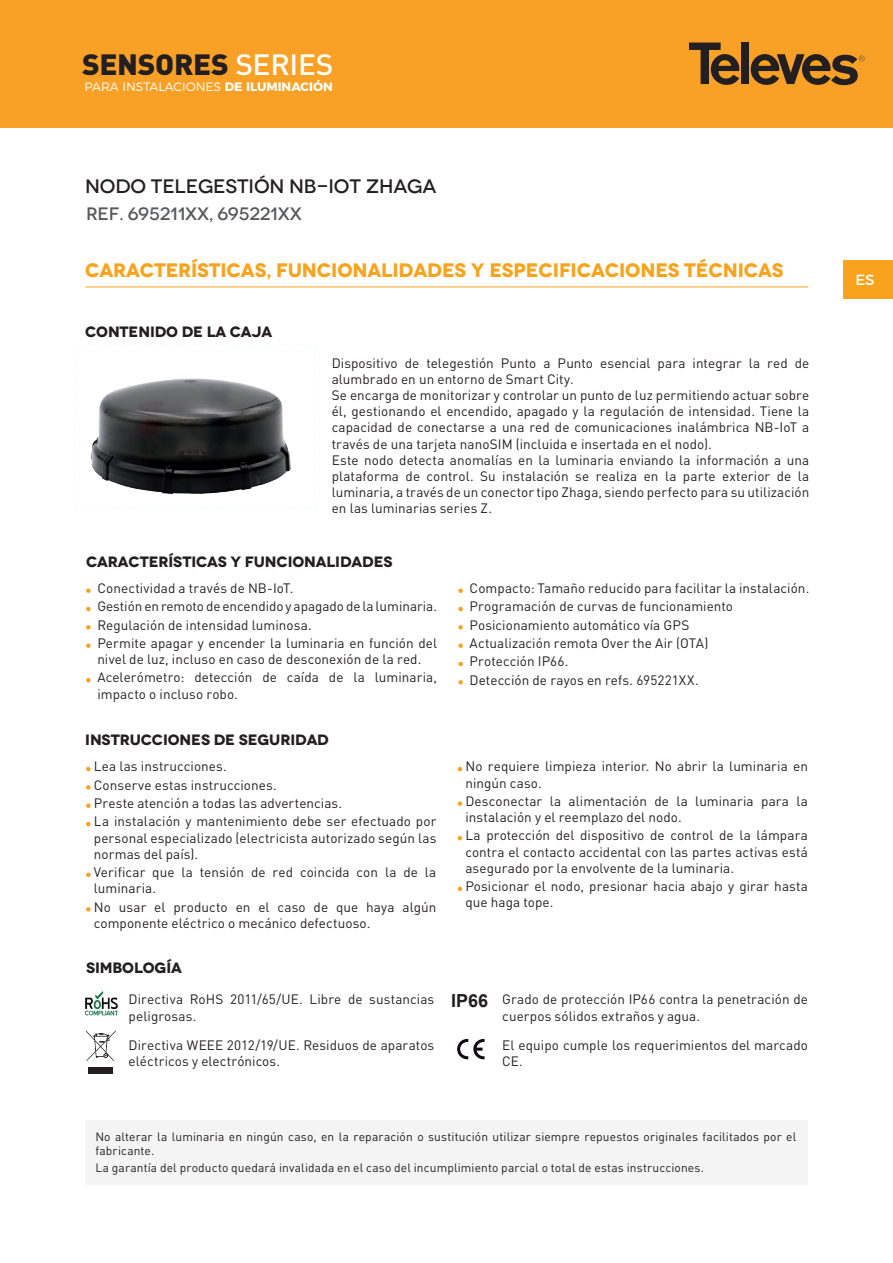
<style>
.page{position:relative;width:893px;height:1263px;background:#fff}
.page>*{position:absolute;margin:0;border:0;box-sizing:border-box;transform-origin:0 0}
.t1{font:900 28.95px "DIN Pro";letter-spacing:-.01em;color:#231f20}
.t2{font:700 expanded 19.5px "Novecento";letter-spacing:-.01em;color:#f9a21c}
.t3{font:500 expanded 19.5px "Novecento";letter-spacing:-.01em;color:#231f20}
.t4{font:500 expanded 18px "Novecento";letter-spacing:-.01em;color:#57585a}
.t5{font:700 18px "Arial";color:#231f20}
.t6{font:700 expanded 15px "Novecento";letter-spacing:-.01em;color:#231f20}
.t7{font:14.85px "Montserrat";color:#fff}
.t8{font:13.5px/16.2px "DIN Pro";letter-spacing:.005em;color:#231f20}
.t9{font:300 12.15px "Montserrat";color:#fff}
.t10{font:12px/14.4px "DIN Pro";letter-spacing:.01em;color:#231f20}
.s1{font-weight:500;color:#fff}
.s2{font-weight:700}
</style>
<div class="page">
<div style="left:0;top:0;width:893px;height:128px;background:#f9a127"></div>
<svg style="left:75px;top:345px;width:241px;height:164px"></svg>
<div style="left:741px;top:42px;width:8px;height:42px;background:#231f20"></div>
<svg style="left:689px;top:43px;width:51px;height:42px"></svg>
<svg style="left:750px;top:54px;width:115px;height:31px"></svg>
<hr style="left:85px;top:287px;width:723px;height:1px;background:#f9a21c">
<div style="left:844px;top:260px;width:49px;height:39px;background:#f9a21c"></div>
<svg style="left:86px;top:588px;width:5px;height:5px"></svg>
<svg style="left:86px;top:607px;width:5px;height:4px"></svg>
<svg style="left:86px;top:625px;width:5px;height:5px"></svg>
<svg style="left:86px;top:643px;width:5px;height:5px"></svg>
<svg style="left:86px;top:678px;width:5px;height:4px"></svg>
<svg style="left:458px;top:588px;width:5px;height:5px"></svg>
<svg style="left:458px;top:607px;width:5px;height:4px"></svg>
<svg style="left:458px;top:625px;width:5px;height:5px"></svg>
<svg style="left:458px;top:643px;width:5px;height:5px"></svg>
<svg style="left:458px;top:662px;width:5px;height:4px"></svg>
<svg style="left:458px;top:680px;width:5px;height:5px"></svg>
<svg style="left:86px;top:767px;width:5px;height:4px"></svg>
<svg style="left:86px;top:785px;width:5px;height:5px"></svg>
<svg style="left:86px;top:803px;width:5px;height:5px"></svg>
<svg style="left:86px;top:822px;width:5px;height:4px"></svg>
<svg style="left:86px;top:872px;width:5px;height:5px"></svg>
<svg style="left:86px;top:907px;width:5px;height:4px"></svg>
<svg style="left:458px;top:767px;width:4px;height:4px"></svg>
<svg style="left:458px;top:801px;width:4px;height:5px"></svg>
<svg style="left:458px;top:836px;width:4px;height:4px"></svg>
<svg style="left:458px;top:887px;width:4px;height:4px"></svg>
<div style="left:88px;top:1067px;width:25px;height:6px;background:#231f20"></div>
<svg style="left:86px;top:1030px;width:30px;height:31px"></svg>
<img style="left:84px;top:991px;width:35px;height:25px">
<svg style="left:457px;top:1039px;width:28px;height:20px"></svg>
<div style="left:85px;top:1120px;width:723px;height:65px;background:#f4f4f4"></div>
<h1 class="t1" style="left:82px;top:45px;width:253px">SENSORES <span class="s1">SERIES</span></h1>
<p class="t9" style="left:84px;top:78px;width:250px">PARA INSTALACIONES <span class="s2">DE ILUMINACIÓN</span></p>
<h2 class="t3" style="left:85px;top:174px;width:353px">NODO TELEGESTIÓN NB-IOT ZHAGA</h2>
<h3 class="t4" style="left:86px;top:203px;width:217px">REF. 695211XX, 695221XX</h3>
<h2 class="t2" style="left:85px;top:258px;width:700px">CARACTERÍSTICAS, FUNCIONALIDADES Y ESPECIFICACIONES TÉCNICAS</h2>
<p class="t6" style="left:85px;top:322px;width:189px">CONTENIDO DE LA CAJA</p>
<p class="t8" style="left:332px;top:354px;width:479px">Dispositivo de telegestión Punto a Punto esencial para integrar la red de alumbrado en un entorno de Smart City.<br>Se encarga de monitorizar y controlar un punto de luz permitiendo actuar sobre él, gestionando el encendido, apagado y la regulación de intensidad. Tiene la capacidad de conectarse a una red de comunicaciones inalámbrica NB-IoT a través de una tarjeta nanoSIM (incluida e insertada en el nodo).<br>Este nodo detecta anomalías en la luminaria enviando la información a una plataforma de control. Su instalación se realiza en la parte exterior de la luminaria, a través de un conector tipo Zhaga, siendo perfecto para su utilización en las luminarias series Z.</p>
<p class="t6" style="left:86px;top:552px;width:308px">CARACTERÍSTICAS Y FUNCIONALIDADES</p>
<p class="t8" style="left:97px;top:579px;width:341px;line-height:18.3px">Conectividad a través de NB-IoT.<br>Gestión en remoto de encendido y apagado de la luminaria.<br>Regulación de intensidad luminosa.<br>Permite apagar y encender la luminaria en función del</p>
<p class="t8" style="left:97px;top:650px;width:341px;line-height:18.3px">nivel de luz, incluso en caso de desconexión de la red.<br>Acelerómetro: detección de caída de la luminaria,</p>
<p class="t8" style="left:97px;top:685px;width:142px">impacto o incluso robo.</p>
<p class="t6" style="left:85px;top:731px;width:245px">INSTRUCCIONES DE SEGURIDAD</p>
<p class="t8" style="left:94px;top:757px;width:344px;line-height:18.3px">Lea las instrucciones.<br>Conserve estas instrucciones.<br>Preste atención a todas las advertencias.<br>La instalación y mantenimiento debe ser efectuado por</p>
<p class="t8" style="left:94px;top:829px;width:344px">personal especializado (electricista autorizado según las normas del país).</p>
<p class="t8" style="left:94px;top:864px;width:344px">Verificar que la tensión de red coincida con la de la luminaria.</p>
<p class="t8" style="left:94px;top:898px;width:344px">No usar el producto en el caso de que haya algún componente eléctrico o mecánico defectuoso.</p>
<p class="t6" style="left:86px;top:958px;width:97px">SIMBOLOGÍA</p>
<p class="t8" style="left:129px;top:991px;width:307px">Directiva RoHS 2011/65/UE. Libre de sustancias peligrosas.</p>
<p class="t8" style="left:129px;top:1036px;width:307px">Directiva WEEE 2012/19/UE. Residuos de aparatos eléctricos y electrónicos.</p>
<p class="t8" style="left:470px;top:579px;width:341px;line-height:18.3px">Compacto: Tamaño reducido para facilitar la instalación.<br>Programación de curvas de funcionamiento Posicionamiento automático vía GPS<br>Actualización remota Over the Air (OTA)<br>Protección IP66.<br>Detección de rayos en refs. 695221XX.</p>
<p class="t8" style="left:465px;top:758px;width:344px">No requiere limpieza interior. No abrir la luminaria en ningún caso.</p>
<p class="t8" style="left:465px;top:793px;width:344px">Desconectar la alimentación de la luminaria para la instalación y el reemplazo del nodo.</p>
<p class="t8" style="left:465px;top:827px;width:344px;text-align:justify">La protección del dispositivo de control de la lámpara contra el contacto accidental con las partes activas está asegurado por la envolvente de la luminaria.</p>
<p class="t8" style="left:465px;top:878px;width:344px">Posicionar el nodo, presionar hacia abajo y girar hasta que haga tope.</p>
<h3 class="t5" style="left:451px;top:988px;width:39px">IP66</h3>
<p class="t8" style="left:502px;top:991px;width:307px">Grado de protección IP66 contra la penetración de cuerpos sólidos extraños y agua.</p>
<p class="t8" style="left:502px;top:1036px;width:307px">El equipo cumple los requerimientos del marcado<br>CE.</p>
<p class="t10" style="left:95px;top:1129px;width:702px">No alterar la luminaria en ningún caso, en la reparación o sustitución utilizar siempre repuestos originales facilitados por el fabricante.</p>
<p class="t10" style="left:95px;top:1160px;width:610px">La garantía del producto quedará invalidada en el caso del incumplimiento parcial o total de estas instrucciones.</p>
<p class="t7" style="left:855px;top:268px;width:21px">ES</p>
</div>
